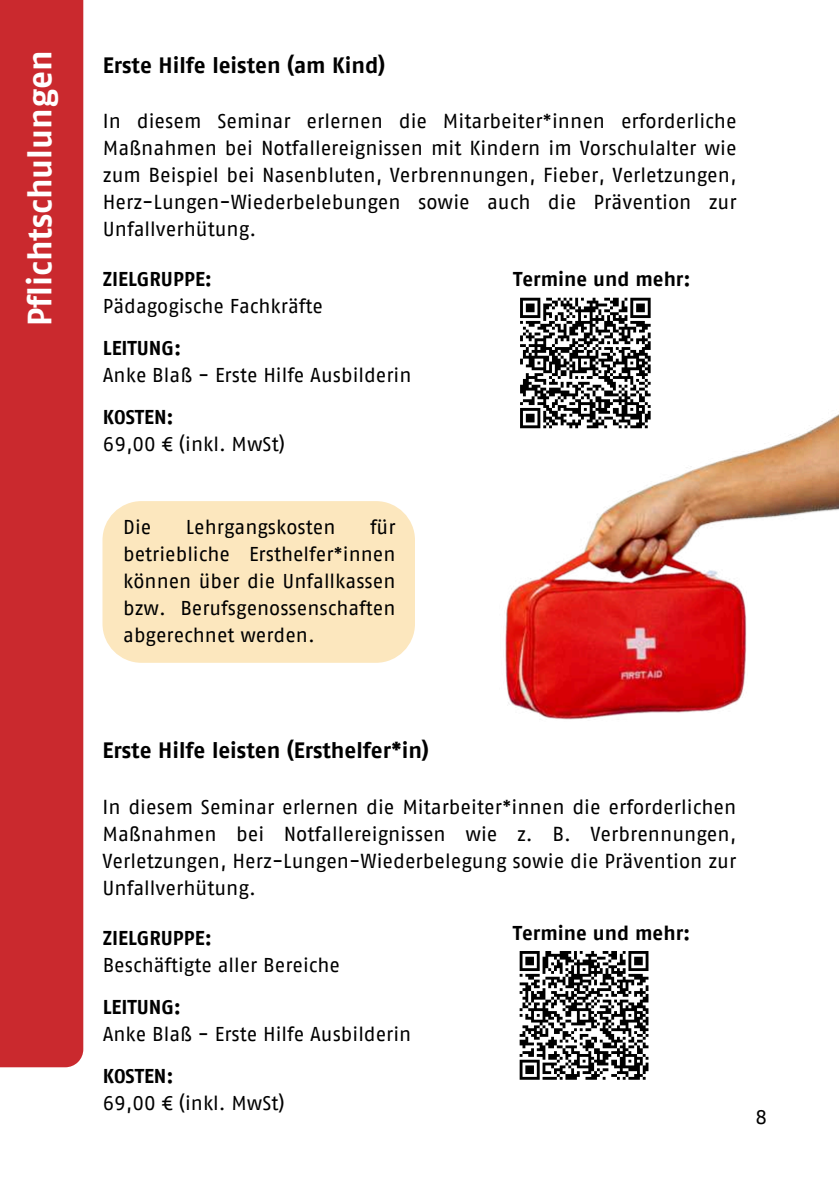
<style>
.page{position:relative;width:839px;height:1191px;background:#fff}
.page>*{position:absolute;margin:0;border:0;box-sizing:border-box;transform-origin:0 0}
.t1{font:700 33.6px "AWO Fago Office";color:#fff}
.t2{font:700 22.2px "AWO Fago Office";color:#000}
.t3{font:20.2px/27px "AWO Fago Office";color:#000;text-align:justify}
.t4{font:20px/27px "AWO Fago Office";color:#000;text-align:justify}
.t5{font:700 20px "AWO Fago Office";color:#000}
</style>
<div class="page">
<div style="left:0;top:0;width:83px;height:1067px;background:#ca292e"></div>
<img style="left:400px;top:414px;width:438px;height:306px">
<div style="left:514px;top:292px;width:142px;height:142px;background:#fff"></div>
<svg style="left:520px;top:297px;width:131px;height:132px"></svg>
<div style="left:102px;top:501px;width:313px;height:162px;background:#fce7be;border-radius:39px"></div>
<svg style="left:519px;top:951px;width:130px;height:129px"></svg>
<h1 class="t1" style="left:20px;top:326px;width:277px;rotate:-90deg">Pflichtschulungen</h1>
<p class="t2" style="left:103px;top:52px;width:284px">Erste Hilfe leisten (am Kind)</p>
<p class="t3" style="left:103px;top:108px;width:635px">In diesem Seminar erlernen die Mitarbeiter*innen erforderliche Maßnahmen bei Notfallereignissen mit Kindern im Vorschulalter wie zum Beispiel bei Nasenbluten, Verbrennungen, Fieber, Verletzungen, Herz-Lungen-Wiederbelebungen sowie auch die Prävention zur Unfallverhütung.</p>
<p class="t5" style="left:103px;top:268px;width:111px">ZIELGRUPPE:</p>
<p class="t4" style="left:103px;top:293px;width:222px">Pädagogische Fachkräfte</p>
<p class="t5" style="left:103px;top:337px;width:80px">LEITUNG:</p>
<p class="t4" style="left:103px;top:362px;width:310px">Anke Blaß - Erste Hilfe Ausbilderin</p>
<p class="t5" style="left:103px;top:406px;width:72px">KOSTEN:</p>
<p class="t4" style="left:103px;top:431px;width:184px">69,00 € (inkl. MwSt)</p>
<p class="t4" style="left:123px;top:513px;width:274px;text-indent:247px">für betriebliche Ersthelfer*innen können über die Unfallkassen bzw. Berufsgenossenschaften abgerechnet werden.</p>
<p class="t4" style="left:123px;top:513px;width:30px">Die</p>
<p class="t4" style="left:186px;top:513px;width:151px">Lehrgangskosten</p>
<p class="t5" style="left:513px;top:268px;width:179px">Termine und mehr:</p>
<p class="t2" style="left:102px;top:738px;width:328px">Erste Hilfe leisten (Ersthelfer*in)</p>
<p class="t3" style="left:102px;top:793px;width:635px">In diesem Seminar erlernen die Mitarbeiter*innen die erforderlichen Maßnahmen bei Notfallereignissen wie z. B. Verbrennungen, Verletzungen, Herz-Lungen-Wiederbelegung sowie die Prävention zur Unfallverhütung.</p>
<p class="t5" style="left:513px;top:921px;width:179px">Termine und mehr:</p>
<p class="t5" style="left:103px;top:926px;width:111px">ZIELGRUPPE:</p>
<p class="t4" style="left:103px;top:951px;width:239px">Beschäftigte aller Bereiche</p>
<p class="t5" style="left:103px;top:995px;width:80px">LEITUNG:</p>
<p class="t4" style="left:103px;top:1020px;width:310px">Anke Blaß - Erste Hilfe Ausbilderin</p>
<p class="t5" style="left:103px;top:1064px;width:72px">KOSTEN:</p>
<p class="t4" style="left:103px;top:1089px;width:184px">69,00 € (inkl. MwSt)</p>
<p class="t4" style="left:755px;top:1103px;width:13px">8</p>
</div>
